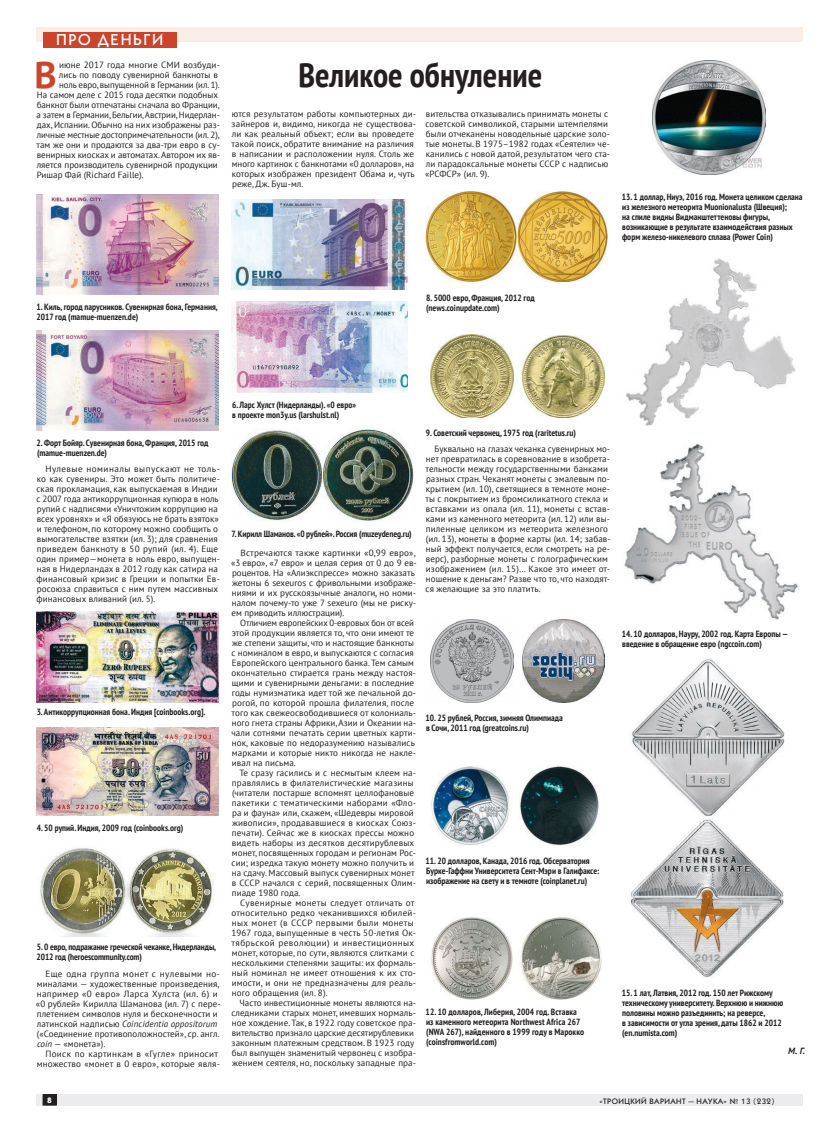
<style>
.page{position:relative;width:820px;height:1134px;background:#fff}
.page>*{position:absolute;margin:0;border:0;box-sizing:border-box;transform-origin:0 0}
.t1{font:700 37.6px "PT Sans";color:#cb442b}
.t2{font:700 condensed 34px "PT Sans";color:#231f20}
.t3{font:500 16px "Kabel C";letter-spacing:.1em;color:#fff}
.t4{font:9px/10px "PT Sans";letter-spacing:.01em;color:#231f20}
.t5{font:700 condensed 9px/10px "PT Sans";color:#231f20}
.t6{font:9px "PT Sans";letter-spacing:-.01em;color:#231f20}
.t7{font:italic 700 9px "PT Sans";color:#231f20}
.t8{font:500 8px "Kabel C";letter-spacing:.05em;color:#231f20}
.t9{font:700 8px "Kabel C";color:#fff}
.s1{font-style:italic}
</style>
<div class="page">
<div style="left:37px;top:1094px;width:765px;height:12px;background:#ececee"></div>
<div style="left:43px;top:1095px;width:13px;height:10px;background:#231f20"></div>
<div style="left:43px;top:1094px;width:14px;height:12px;border:1px solid #231f20"></div>
<div style="left:37px;top:28px;width:765px;height:14px;background:#f9ede5"></div>
<div style="left:43px;top:32px;width:133px;height:15px;background:#cb442b"></div>
<img style="left:37px;top:194px;width:181px;height:100px">
<img style="left:37px;top:331px;width:181px;height:100px">
<img style="left:37px;top:611px;width:181px;height:91px">
<img style="left:37px;top:728px;width:181px;height:87px">
<img style="left:232px;top:199px;width:176px;height:91px">
<img style="left:232px;top:301px;width:175px;height:92px">
<img style="left:232px;top:429px;width:181px;height:92px">
<img style="left:426px;top:192px;width:181px;height:89px">
<img style="left:430px;top:335px;width:83px;height:82px">
<img style="left:522px;top:335px;width:82px;height:82px">
<img style="left:430px;top:620px;width:83px;height:82px">
<img style="left:522px;top:620px;width:82px;height:82px">
<img style="left:430px;top:766px;width:80px;height:79px">
<img style="left:519px;top:766px;width:80px;height:79px">
<img style="left:626px;top:258px;width:170px;height:168px">
<img style="left:624px;top:444px;width:173px;height:176px">
<img style="left:630px;top:659px;width:155px;height:318px">
<img style="left:40px;top:848px;width:174px;height:88px">
<img style="left:431px;top:917px;width:171px;height:83px">
<img style="left:652px;top:61px;width:113px;height:113px">
<h3 class="t3" style="left:56px;top:30px;width:109px">ПРО ДЕНЬГИ</h3>
<h1 class="t1" style="left:35px;top:49px;width:24px">В</h1>
<p class="t4" style="left:59px;top:59px;width:162px">июне 2017 года многие СМИ возбуди-</p>
<p class="t4" style="left:59px;top:69px;width:160px">лись по поводу сувенирной банкноты в</p>
<p class="t4" style="left:59px;top:79px;width:162px">ноль евро, выпущенной в Германии (ил. 1).</p>
<p class="t4" style="left:37px;top:89px;width:183px">На самом деле с 2015 года десятки подобных</p>
<p class="t4" style="left:37px;top:99px;width:184px">банкнот были отпечатаны сначала во Франции,</p>
<p class="t6" style="left:37px;top:109px;width:185px">а затем в Германии, Бельгии, Австрии, Нидерлан-</p>
<p class="t4" style="left:37px;top:119px;width:184px">дах, Испании. Обычно на них изображены раз-</p>
<p class="t4" style="left:37px;top:129px;width:184px">личные местные достопримечательности (ил. 2),</p>
<p class="t4" style="left:37px;top:139px;width:185px">там же они и продаются за два-три евро в су-</p>
<p class="t4" style="left:37px;top:149px;width:184px">венирных киосках и автоматах. Автором их яв-</p>
<p class="t4" style="left:37px;top:159px;width:182px">ляется производитель сувенирной продукции</p>
<p class="t4" style="left:37px;top:169px;width:108px">Ришар Фай (Richard Faille).</p>
<h2 class="t2" style="left:298px;top:53px;width:245px">Великое обнуление</h2>
<p class="t4" style="left:231px;top:108px;width:186px">ются результатом работы компьютерных ди&shy;зайнеров и, видимо, никогда не существова&shy;ли как реальный объект; если вы проведете такой поиск, обратите внимание на различия в написании и расположении нуля. Столь же много картинок с банкнотами «0 долларов», на которых изображен президент Обама и, чуть реже, Дж. Буш-мл.</p>
<p class="t4" style="left:425px;top:108px;width:186px">вительства отказывались принимать монеты с советской символикой, старыми штемпелями были отчеканены новодельные царские золо&shy;тые монеты. В 1975–1982 годах «Сеятели» че&shy;канились с новой датой, результатом чего ста&shy;ли парадоксальные монеты СССР с надписью «РСФСР» (ил. 9).</p>
<p class="t5" style="left:621px;top:191px;width:182px">13. 1 доллар, Ниуэ, 2016 год. Монета целиком сделана из железного метеорита Muonionalusta (Швеция);<br>на спиле видны Видманштеттеновы фигуры, возникающие в результате взаимодействия разных форм железо-никелевого сплава (Power Coin)</p>
<p class="t5" style="left:37px;top:302px;width:183px">1. Киль, город парусников. Сувенирная бона, Германия,<br>2017 год (mamue-muenzen.de)</p>
<p class="t5" style="left:426px;top:293px;width:110px">8. 5000 евро, Франция, 2012 год (news.coinupdate.com)</p>
<p class="t5" style="left:37px;top:438px;width:173px">2. Форт Бойяр. Сувенирная бона, Франция, 2015 год (mamue-muenzen.de)</p>
<p class="t4" style="left:36px;top:464px;width:185px;text-indent:9px">Нулевые номиналы выпускают не толь&shy;ко как сувениры. Это может быть политиче&shy;ская прокламация, как выпускаемая в Индии с 2007 года антикоррупционная купюра в ноль рупий с надписями «Уничтожим коррупцию на всех уровнях» и «Я обязуюсь не брать взяток» и телефоном, по которому можно сообщить о вымогательстве взятки (ил. 3); для сравнения приведем банкноту в 50 рупий (ил. 4). Еще один пример—монета в ноль евро, выпущен&shy;ная в Нидерландах в 2012 году как сатира на финансовый кризис в Греции и попытки Ев&shy;росоюза справиться с ним путем массивных финансовых вливаний (ил. 5).</p>
<p class="t5" style="left:37px;top:707px;width:170px">3. Антикоррупционная бона. Индия [coinbooks.org].</p>
<p class="t5" style="left:37px;top:823px;width:148px">4. 50 рупий. Индия, 2009 год (coinbooks.org)</p>
<p class="t5" style="left:37px;top:941px;width:181px">5. 0 евро, подражание греческой чеканке, Нидерланды,<br>2012 год (heroescommunity.com)</p>
<p class="t4" style="left:36px;top:968px;width:186px;text-indent:9px">Еще одна группа монет с нулевыми но&shy;миналами — художественные произведения, например «0 евро» Ларса Хулста (ил. 6) и «0 рублей» Кирилла Шаманова (ил. 7) с пере&shy;плетением символов нуля и бесконечности и латинской надписью <span class="s1">Coincidentia oppositorum </span>(«Соединение противоположностей», ср. англ. <span class="s1">coin</span> — «монета»).</p>
<p class="t4" style="left:37px;top:1048px;width:184px;text-align:right">Поиск по картинкам в «Гугле» приносит множество «монет в 0 евро», которые явля-</p>
<p class="t5" style="left:232px;top:400px;width:125px">6. Ларс Хулст (Нидерланды). «0 евро» в проекте mon3y.us (larshulst.nl)</p>
<p class="t5" style="left:231px;top:529px;width:182px">7. Кирилл Шаманов. «0 рублей». Россия (muzeydeneg.ru)</p>
<p class="t4" style="left:231px;top:548px;width:187px;text-indent:9px">Встречаются также картинки «0,99 евро», «3 евро», «7 евро» и целая серия от 0 до 9 ев&shy;роцентов. На «Алиэкспрессе» можно заказать жетоны 6 sexeuros с фривольными изображе&shy;ниями и их русскоязычные аналоги, но номи&shy;налом почему-то уже 7 sexeuro (мы не риску&shy;ем приводить иллюстрации).</p>
<p class="t4" style="left:231px;top:618px;width:186px;text-indent:9px">Отличием европейских 0-евровых бон от всей этой продукции является то, что они имеют те же степени защиты, что и настоящие банкноты с номиналом в евро, и выпускаются с согласия Европейского центрального банка. Тем самым окончательно стирается грань между настоя&shy;щими и сувенирными деньгами: в последние годы нумизматика идет той же печальной до&shy;рогой, по которой прошла филателия, после того как свежеосвободившиеся от колониаль&shy;ного гнета страны Африки, Азии и Океании на&shy;чали сотнями печатать серии цветных карти&shy;нок, каковые по недоразумению назывались марками и которые никто никогда не накле&shy;ивал на письма.</p>
<p class="t4" style="left:231px;top:768px;width:186px;text-indent:8px">Те сразу гасились и с несмытым клеем на&shy;правлялись в филателистические магазины (читатели постарше вспомнят целлофановые пакетики с тематическими наборами «Фло&shy;ра и фауна» или, скажем, «Шедевры мировой живописи», продававшиеся в киосках Союз&shy;печати). Сейчас же в киосках прессы можно видеть наборы из десятков десятирублевых монет, посвященных городам и регионам Рос&shy;сии; изредка такую монету можно получить и на сдачу. Массовый выпуск сувенирных монет в СССР начался с серий, посвященных Олим&shy;пиаде 1980 года.</p>
<p class="t4" style="left:231px;top:898px;width:186px;text-indent:9px">Сувенирные монеты следует отличать от относительно редко чеканившихся юбилей&shy;ных монет (в СССР первыми были монеты 1967 года, выпущенные в честь 50-летия Ок&shy;тябрьской революции) и инвестиционных монет, которые, по сути, являются слитками с несколькими степенями защиты: их формаль&shy;ный номинал не имеет отношения к их сто&shy;имости, и они не предназначены для реаль&shy;ного обращения (ил. 8).</p>
<p class="t4" style="left:231px;top:998px;width:186px;text-indent:8px">Часто инвестиционные монеты являются на&shy;следниками старых монет, имевших нормаль&shy;ное хождение. Так, в 1922 году советское пра&shy;вительство признало царские десятирублевики законным платежным средством. В 1923 году был выпущен знаменитый червонец с изобра&shy;жением сеятеля, но, поскольку западные пра-</p>
<p class="t5" style="left:426px;top:427px;width:152px">9. Советский червонец, 1975 год (raritetus.ru)</p>
<p class="t4" style="left:425px;top:444px;width:187px;text-indent:9px">Буквально на глазах чеканка сувенирных мо&shy;нет превратилась в соревнование в изобрета&shy;тельности между государственными банками разных стран. Чеканят монеты с эмалевым по&shy;крытием (ил. 10), светящиеся в темноте моне&shy;ты с покрытием из бромсиликатного стекла и вставками из опала (ил. 11), монеты с встав&shy;ками из каменного метеорита (ил. 12) или вы&shy;пиленные целиком из метеорита железного (ил. 13), монеты в форме карты (ил. 14; забав&shy;ный эффект получается, если смотреть на ре&shy;верс), разборные монеты с голографическим изображением (ил. 15)… Какое это имеет от&shy;ношение к деньгам? Разве что то, что находят&shy;ся желающие за это платить.</p>
<p class="t5" style="left:425px;top:712px;width:139px">10. 25 рублей, Россия, зимняя Олимпиада в Сочи, 2011 год (greatcoins.ru)</p>
<p class="t5" style="left:425px;top:855px;width:175px">11. 20 долларов, Канада, 2016 год. Обсерватория<br>Бурке-Гаффни Университета Сент-Мэри в Галифаксе: изображение на свету и в темноте (coinplanet.ru)</p>
<p class="t5" style="left:425px;top:1007px;width:160px">12. 10 долларов, Либерия, 2004 год. Вставка из каменного метеорита Northwest Africa 267 (NWA 267), найденного в 1999 году в Марокко (coinsfromworld.com)</p>
<p class="t5" style="left:621px;top:629px;width:168px">14. 10 долларов, Науру, 2002 год. Карта Европы — введение в обращение евро (ngccoin.com)</p>
<p class="t5" style="left:621px;top:987px;width:163px">15. 1 лат, Латвия, 2012 год. 150 лет Рижскому техническому университету. Верхнюю и нижнюю половины можно разъединить; на реверсе,<br>в зависимости от угла зрения, даты 1862 и 2012 (en.numista.com)</p>
<p class="t7" style="left:788px;top:1045px;width:18px">М. Г.</p>
<p class="t9" style="left:47px;top:1095px;width:6px">8</p>
<p class="t8" style="left:599px;top:1096px;width:177px">«ТРОИЦКИЙ ВАРИАНТ — НАУКА» № 13 (232)</p>
</div>
